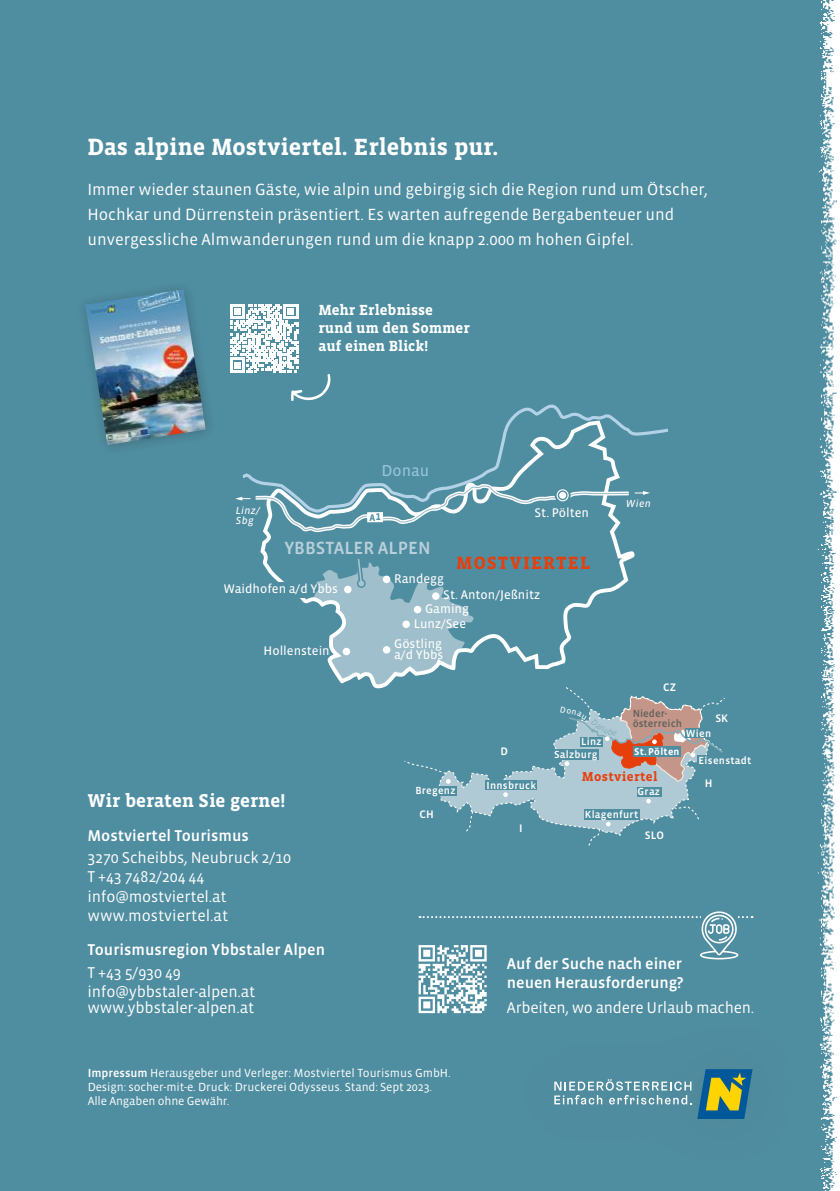
<style>
.page{position:relative;width:840px;height:1191px;background:#fff}
.page>*{position:absolute;margin:0;border:0;box-sizing:border-box;transform-origin:0 0}
.t1{font:700 24px "Vista Slab OT";color:#fff}
.t2{font:700 19px "Vista Slab OT";color:#fff}
.t3{font:700 18.2px "Vista Slab OT";letter-spacing:.06em;color:#e73f0c}
.t4{font:500 18px "Vista Sans OT";color:#b8d0da}
.t5{font:16.6px/25px "Vista Sans OT";color:#fff}
.t6{font:16.2px "Vista Sans OT";color:#95c3de}
.t7{font:16px/19.2px "Vista Sans OT";letter-spacing:-.01em;color:#fff}
.t8{font:500 16px/19.2px "Vista Sans OT";color:#fff}
.t9{font:700 15px/18px "Vista Slab OT";color:#fff}
.t10{font:700 13.2px "Vista Slab OT";letter-spacing:.025em;color:#e73f0c}
.t11{font:12.8px/11.8px "Vista Sans OT";color:#fff}
.t12{font:12px/14px "Vista Sans OT";color:#fff}
.t13{font:500 11.2px "Vista Sans OT";color:#fff}
.t14{font:500 10.6px "Vista Sans OT";letter-spacing:.025em;color:#fff}
.t15{font:500 10.6px/9.6px "Vista Sans OT";color:#62625a}
.t16{font:italic 10.4px/10px "Vista Sans OT";letter-spacing:.02em;color:#fff}
.t17{font:700 10px "Vista Sans OT";letter-spacing:.025em;color:#fff}
.t18{font:700 9.8px "Vista Sans OT";color:#4f8da0}
.s1{font-weight:500}
</style>
<div class="page">
<div style="left:0;top:0;width:839px;height:1191px;background:#4f8da0"></div>
<svg style="left:260px;top:534px;width:374px;height:70px"></svg>
<svg style="left:242px;top:404px;width:427px;height:90px"></svg>
<div style="left:263px;top:582px;width:45px;height:15px;background:#4f8da0"></div>
<div style="left:262px;top:448px;width:31px;height:21px;background:#4f8da0"></div>
<svg style="left:235px;top:481px;width:414px;height:53px"></svg>
<svg style="left:554px;top:1079px;width:137px;height:25px"></svg>
<svg style="left:697px;top:1069px;width:55px;height:50px;background:#59856b"></svg>
<svg style="left:230px;top:304px;width:101px;height:97px"></svg>
<svg style="left:418px;top:911px;width:334px;height:102px"></svg>
<img style="left:85px;top:289px;width:121px;height:156px">
<img style="left:817px;top:0;width:20px;height:1191px">
<hr style="left:837px;top:0;width:2px;height:1191px;background:#fff">
<svg style="left:313px;top:554px;width:412px;height:292px"></svg>
<h1 class="t1" style="left:87px;top:134px;width:412px">Das alpine Mostviertel. Erlebnis pur.</h1>
<p class="t5" style="left:87px;top:177px;width:621px">Immer wieder staunen Gäste, wie alpin und gebirgig sich die Region rund um Ötscher,<br>Hochkar und Dürrenstein präsentiert. Es warten aufregende Bergabenteuer und unvergessliche Almwanderungen rund um die knapp 2.000 m hohen Gipfel.</p>
<p class="t9" style="left:318px;top:301px;width:153px">Mehr Erlebnisse rund um den Sommer auf einen Blick!</p>
<p class="t16" style="left:236px;top:505px;width:26px">Linz/<br>Sbg</p>
<p class="t6" style="left:381px;top:462px;width:49px">Donau</p>
<p class="t18" style="left:369px;top:512px;width:13px">A1</p>
<p class="t11" style="left:534px;top:507px;width:56px">St. Pölten</p>
<p class="t4" style="left:284px;top:539px;width:148px">YBBSTALER ALPEN</p>
<p class="t11" style="left:223px;top:583px;width:116px">Waidhofen a/d Ybbs</p>
<p class="t3" style="left:456px;top:553px;width:135px">MOSTVIERTEL</p>
<p class="t11" style="left:394px;top:573px;width:51px">Randegg</p>
<p class="t11" style="left:413px;top:617px;width:54px">Lunz/See</p>
<p class="t11" style="left:443px;top:589px;width:98px">St. Anton/Jeßnitz</p>
<p class="t11" style="left:425px;top:603px;width:45px">Gaming</p>
<p class="t11" style="left:263px;top:644px;width:68px">Hollenstein</p>
<p class="t11" style="left:394px;top:637px;width:51px">Göstling a/d Ybbs</p>
<p class="t13" style="left:500px;top:746px;width:9px">D</p>
<p class="t14" style="left:581px;top:736px;width:22px">Linz</p>
<p class="t14" style="left:553px;top:749px;width:45px">Salzburg</p>
<p class="t16" style="left:625px;top:498px;width:27px">Wien</p>
<p class="t13" style="left:663px;top:682px;width:14px">CZ</p>
<p class="t15" style="left:632px;top:709px;width:51px">Nieder&shy;österreich</p>
<p class="t13" style="left:715px;top:712px;width:14px">SK</p>
<p class="t14" style="left:685px;top:727px;width:27px">Wien</p>
<p class="t17" style="left:633px;top:746px;width:47px">St.Pölten</p>
<p class="t14" style="left:698px;top:755px;width:54px">Eisenstadt</p>
<p class="t2" style="left:87px;top:791px;width:200px">Wir beraten Sie gerne!</p>
<p class="t8" style="left:87px;top:826px;width:163px">Mostviertel Tourismus</p>
<p class="t7" style="left:87px;top:848px;width:205px">3270 Scheibbs, Neubruck 2/10<br>T +43 7482/204 44 info@mostviertel.at www.mostviertel.at</p>
<p class="t8" style="left:87px;top:940px;width:239px">Tourismusregion Ybbstaler Alpen</p>
<p class="t7" style="left:87px;top:963px;width:169px">T +43 5/930 49 info@ybbstaler-alpen.at</p>
<p class="t7" style="left:87px;top:998px;width:168px">www.ybbstaler-alpen.at</p>
<p class="t14" style="left:415px;top:785px;width:41px">Bregenz</p>
<p class="t13" style="left:419px;top:808px;width:16px">CH</p>
<p class="t14" style="left:486px;top:780px;width:51px">Innsbruck</p>
<p class="t13" style="left:519px;top:822px;width:5px">I</p>
<p class="t10" style="left:581px;top:769px;width:77px">Mostviertel</p>
<p class="t14" style="left:637px;top:786px;width:24px">Graz</p>
<p class="t14" style="left:584px;top:809px;width:55px">Klagenfurt</p>
<p class="t13" style="left:644px;top:830px;width:21px">SLO</p>
<p class="t13" style="left:704px;top:777px;width:9px">H</p>
<p class="t8" style="left:506px;top:954px;width:178px">Auf der Suche nach einer neuen Herausforderung?</p>
<p class="t7" style="left:506px;top:998px;width:249px">Arbeiten, wo andere Urlaub machen.</p>
<p class="t12" style="left:88px;top:1066px;width:364px"><span class="s1">Impressum</span> Herausgeber und Verleger: Mostviertel Tourismus GmbH.<br>Design: socher-mit-e. Druck: Druckerei Odysseus. Stand: Sept 2023.<br>Alle Angaben ohne Gewähr.</p>
</div>
